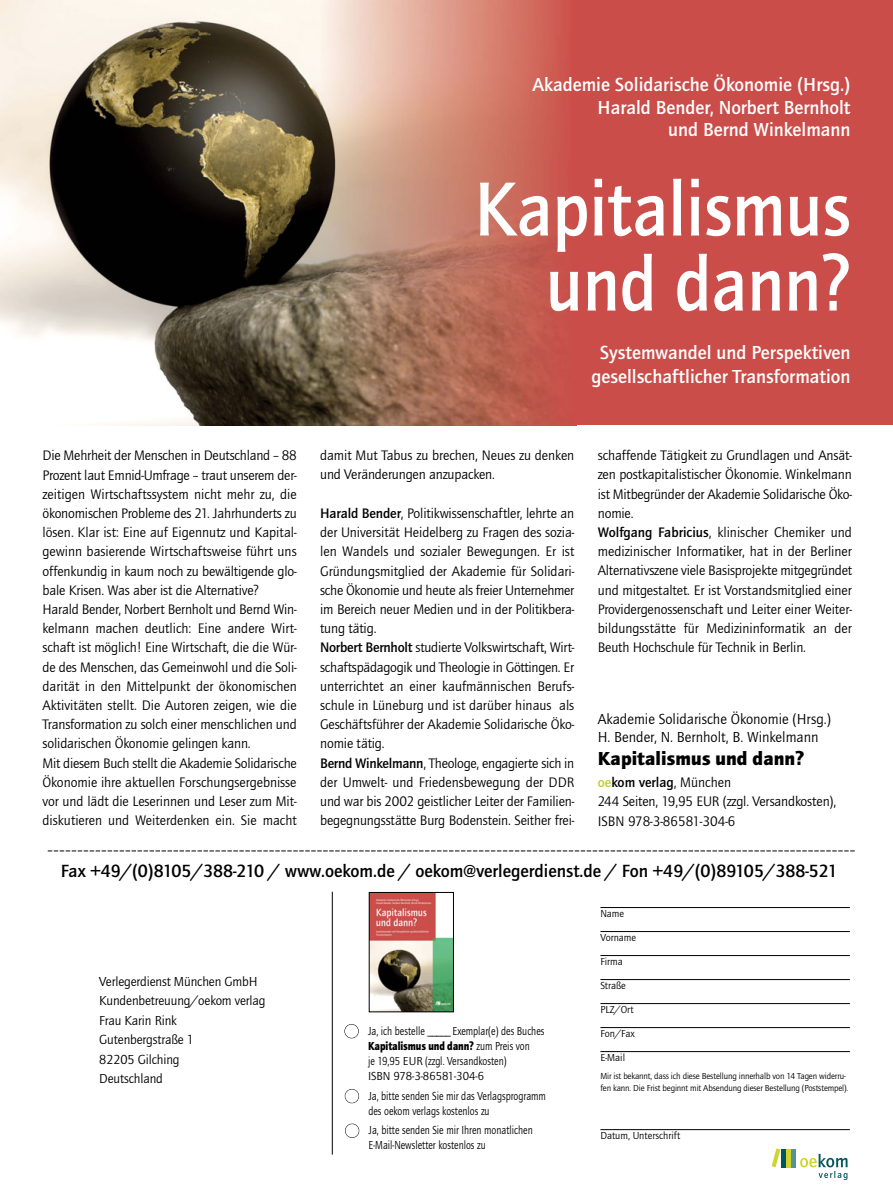
<style>
.page{position:relative;width:893px;height:1191px;background:#fff}
.page>*{position:absolute;margin:0;border:0;box-sizing:border-box;transform-origin:0 0}
.t1{font:700 79.2px/75px "Quay Itc T";color:#fff;text-align:right;scale:.91 1}
.t2{font:700 19.5px/22.5px "Quay Itc T";color:#fff;text-align:right}
.t3{font:19.5px "Quay Itc T Blac";color:#000}
.t4{font:700 18.3px "Quay Itc T";color:#000}
.t5{font:15px/18px "Quay Itc T";color:#000}
.t6{font:14.25px/19.2px "Quay Itc T";letter-spacing:-.01em;color:#000}
.t7{font:13.5px/19.5px "Quay Itc T";letter-spacing:-.01em;color:#000}
.t8{font:12px/15px "Quay Itc T";color:#000;scale:.85 1}
.t9{font:12px "Quay Itc T Blac";letter-spacing:-.01em;color:#000;scale:.85 1}
.t10{font:10.5px "Quay Itc T";color:#000}
.t11{font:9px/12px "Quay Itc T";letter-spacing:-.015em;color:#000}
.s1{font-weight:700}
.s2{font-weight:700;color:#c2cd23}
.s3{font-family:"Quay Itc T"}
</style>
<div class="page">
<div style="left:573px;top:0;width:320px;height:425px;background:#ca4d4a"></div>
<img style="left:371px;top:894px;width:81px;height:116px">
<div style="left:369px;top:892px;width:85px;height:120px;border:1px solid #000"></div>
<svg style="left:48px;top:850px;width:807px;height:1px"></svg>
<hr style="left:600px;top:907px;width:250px;height:1px;background:#000">
<hr style="left:600px;top:931px;width:250px;height:1px;background:#000">
<hr style="left:600px;top:955px;width:250px;height:1px;background:#000">
<hr style="left:600px;top:979px;width:250px;height:1px;background:#000">
<hr style="left:600px;top:1003px;width:250px;height:1px;background:#000">
<hr style="left:600px;top:1027px;width:250px;height:1px;background:#000">
<hr style="left:600px;top:1051px;width:250px;height:1px;background:#000">
<hr style="left:600px;top:1129px;width:250px;height:1px;background:#000">
<hr style="left:332px;top:891px;width:1px;height:263px;background:#000">
<hr style="left:792px;top:1148px;width:4px;height:19px;background:#53939a">
<div style="left:786px;top:1148px;width:5px;height:19px;background:#d0d42c"></div>
<hr style="left:781px;top:1148px;width:4px;height:19px;background:#00565d">
<svg style="left:772px;top:1148px;width:8px;height:19px"></svg>
<svg style="left:800px;top:1153px;width:48px;height:27px"></svg>
<div style="left:344px;top:1024px;width:15px;height:14px;border:1px solid #000;border-radius:50%"></div>
<div style="left:345px;top:1089px;width:14px;height:14px;border:1px solid #000;border-radius:50%"></div>
<div style="left:345px;top:1123px;width:14px;height:15px;border:1px solid #000;border-radius:50%"></div>
<img style="left:0;top:0;width:320px;height:425px">
<img style="left:320px;top:0;width:253px;height:425px">
<h2 class="t2" style="left:532px;top:73px;width:320px">Akademie Solidarische Ökonomie (Hrsg.)<br>Harald Bender, Norbert Bernholt<br>und Bernd Winkelmann</h2>
<h1 class="t1" style="left:474px;top:171px;width:415px">Kapitalismus und dann?</h1>
<h2 class="t2" style="left:592px;top:340px;width:260px;line-height:24px;text-align:center">Systemwandel und Perspektiven gesellschaftlicher Transformation</h2>
<p class="t6" style="left:43px;top:446px;width:256px">Die Mehrheit der Menschen in Deutschland – 88<br>Prozent laut Emnid-Umfrage – traut unserem der&shy;zeitigen Wirtschaftssystem nicht mehr zu, die ökonomischen Probleme des 21. Jahrhunderts zu lösen. Klar ist: Eine auf Eigennutz und Kapital&shy;gewinn basierende Wirtschaftsweise führt uns offenkundig in kaum noch zu bewältigende glo&shy;bale Krisen. Was aber ist die Alternative?<br>Harald Bender, Norbert Bernholt und Bernd Win&shy;kelmann machen deutlich: Eine andere Wirt&shy;schaft ist möglich! Eine Wirtschaft, die die Wür&shy;de des Menschen, das Gemeinwohl und die Soli&shy;darität in den Mittelpunkt der ökonomischen Aktivitäten stellt. Die Autoren zeigen, wie die Transformation zu solch einer menschlichen und solidarischen Ökonomie gelingen kann.<br>Mit diesem Buch stellt die Akademie Solidarische Ökonomie ihre aktuellen Forschungsergebnisse vor und lädt die Leserinnen und Leser zum Mit&shy;diskutieren und Weiterdenken ein. Sie macht</p>
<p class="t6" style="left:320px;top:446px;width:256px">damit Mut Tabus zu brechen, Neues zu denken und Veränderungen anzupacken.</p>
<p class="t6" style="left:320px;top:503px;width:256px"><span class="s1">Harald Bender</span>, Politikwissenschaftler, lehrte an der Universität Heidelberg zu Fragen des sozia&shy;len Wandels und sozialer Bewegungen. Er ist Gründungsmitglied der Akademie für Solidari&shy;sche Ökonomie und heute als freier Unternehmer im Bereich neuer Medien und in der Politikbera&shy;tung tätig.<br><span class="s1">Norbert Bernholt</span> studierte Volkswirtschaft, Wirt&shy;schaftspädagogik und Theologie in Göttingen. Er unterrichtet an einer kaufmännischen Berufs&shy;schule in Lüneburg und ist darüber hinaus als Geschäftsführer der Akademie Solidarische Öko&shy;nomie tätig.<br><span class="s1">Bernd Winkelmann</span>, Theologe, engagierte sich in der Umwelt- und Friedensbewegung der DDR und war bis 2002 geistlicher Leiter der Familien&shy;begegnungsstätte Burg Bodenstein. Seither frei-</p>
<p class="t6" style="left:598px;top:446px;width:256px">schaffende Tätigkeit zu Grundlagen und Ansät&shy;zen postkapitalistischer Ökonomie. Winkelmann ist Mitbegründer der Akademie Soli darische Öko&shy;nomie.<br><span class="s1">Wolfgang Fabricius</span>, klinischer Chemiker und medizinischer Informatiker, hat in der Berliner Alternativszene viele Basisprojekte mitgegründet und mitgestaltet. Er ist Vorstandsmitglied einer Providergenossenschaft und Leiter einer Weiter&shy;bildungsstätte für Medizininformatik an der Beuth Hochschule für Technik in Berlin.</p>
<p class="t5" style="left:598px;top:710px;width:235px">Akademie Solidarische Ökonomie (Hrsg.)<br>H. Bender, N. Bernholt, B. Winkelmann</p>
<h2 class="t3" style="left:598px;top:746px;width:208px">Kapitalismus und dann?</h2>
<p class="t6" style="left:598px;top:772px;width:240px"><span class="s2">oe</span><span class="s1">kom verlag</span>, München<br>244 Seiten, 19,95 EUR (zzgl. Versand kosten),<br>ISBN 978-3-86581-304-6</p>
<p class="t4" style="left:61px;top:860px;width:778px">Fax +49/(0)8105/388-210 / www.oekom.de / oekom@verlegerdienst.de / Fon +49/(0)89105/388-521</p>
<p class="t7" style="left:99px;top:971px;width:168px">Verlegerdienst München GmbH<br>Kundenbetreuung/oekom verlag<br>Frau Karin Rink<br>Gutenbergstraße 1<br>82205 Gilching<br>Deutschland</p>
<p class="t8" style="left:368px;top:1023px;width:209px">Ja, ich bestelle _____ Exemplar(e) des Buches</p>
<p class="t9" style="left:368px;top:1038px;width:192px">Kapitalismus und dann? <span class="s3">zum Preis von</span></p>
<p class="t8" style="left:368px;top:1053px;width:164px">je 19,95 EUR (zzgl. Versand kosten)<br>ISBN 978-3-86581-304-6</p>
<p class="t8" style="left:368px;top:1088px;width:210px">Ja, bitte senden Sie mir das Verlagsprogramm des oekom verlags kostenlos zu</p>
<p class="t8" style="left:369px;top:1122px;width:195px">Ja, bitte senden Sie mir Ihren monatlichen<br>E-Mail-Newsletter kostenlos zu</p>
<p class="t10" style="left:600px;top:907px;width:25px">Name</p>
<p class="t10" style="left:600px;top:931px;width:37px">Vorname</p>
<p class="t10" style="left:600px;top:955px;width:24px">Firma</p>
<p class="t10" style="left:600px;top:979px;width:27px">Straße</p>
<p class="t10" style="left:600px;top:1003px;width:35px">PLZ/Ort</p>
<p class="t10" style="left:600px;top:1027px;width:36px">Fon/Fax</p>
<p class="t10" style="left:600px;top:1051px;width:26px">E-Mail</p>
<p class="t11" style="left:600px;top:1070px;width:249px">Mir ist bekannt, dass ich diese Bestellung innerhalb von 14 Tagen widerru&shy;fen kann. Die Frist beginnt mit Absendung dieser Bestellung (Poststempel).</p>
<p class="t10" style="left:600px;top:1129px;width:82px">Datum, Unterschrift</p>
</div>
